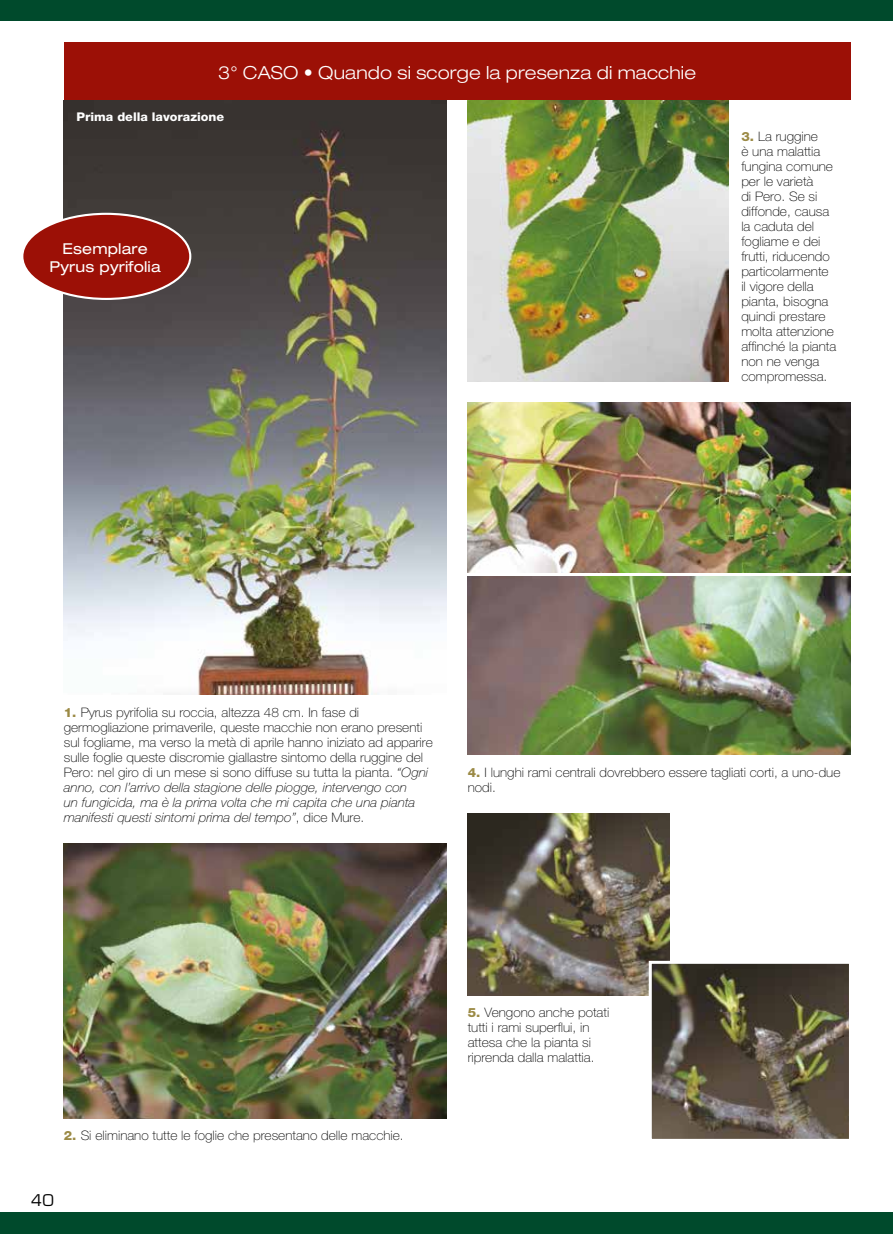
<style>
.page{position:relative;width:893px;height:1234px;background:#fff}
.page>*{position:absolute;margin:0;border:0;box-sizing:border-box;transform-origin:0 0}
.t1{font:300 expanded 18px "Helvetica Neue LT Std";letter-spacing:.01em;color:#fff}
.t2{font:15.75px "Eurostile LT Std";color:#000}
.t3{font:expanded 15px/18px "Helvetica Neue LT Std";letter-spacing:.01em;color:#fff;text-align:center}
.t4{font:100 13.05px/15px "Helvetica Neue LT Std";color:#000;scale:1.05 1}
.t5{font:800 12px "Helvetica Neue LT Std";color:#fff;scale:1.05 1}
.s1{font-weight:800;font-size:12.75px;color:#9b8a45}
.s2{font-style:italic}
</style>
<div class="page">
<div style="left:0;top:1212px;width:893px;height:21px;background:#004a2c"></div>
<div style="left:0;top:0;width:893px;height:21px;background:#004a2c"></div>
<img style="left:468px;top:402px;width:382px;height:170px">
<img style="left:468px;top:576px;width:382px;height:178px">
<img style="left:64px;top:100px;width:382px;height:594px">
<img style="left:468px;top:100px;width:261px;height:281px">
<img style="left:64px;top:843px;width:382px;height:274px">
<img style="left:468px;top:813px;width:202px;height:181px">
<img style="left:653px;top:964px;width:195px;height:173px">
<div style="left:649px;top:960px;width:203px;height:181px;border:3px solid #fff"></div>
<div style="left:64px;top:43px;width:786px;height:57px;background:#9c1006"></div>
<div style="left:22px;top:214px;width:168px;height:85px;background:#9c1006;border-radius:50%"></div>
<div style="left:21px;top:213px;width:170px;height:87px;border:2px solid #fff;border-radius:50%"></div>
<h1 class="t1" style="left:218px;top:62px;width:479px">3° CASO • Quando si scorge la presenza di macchie</h1>
<p class="t5" style="left:77px;top:110px;width:142px">Prima della lavorazione</p>
<p class="t3" style="left:50px;top:239px;width:113px">Esemplare<br>Pyrus pyrifolia</p>
<p class="t4" style="left:741px;top:129px;width:92px"><span class="s1">3.</span> La ruggine<br>è una malattia fungina comune per le varietà<br>di Pero. Se si diffonde, causa la caduta del fogliame e dei frutti, riducendo particolarmente il vigore della pianta, bisogna quindi prestare molta attenzione affinché la pianta non ne venga compromessa.</p>
<p class="t4" style="left:64px;top:704px;width:353px"><span class="s1">1.</span> Pyrus pyrifolia su roccia, altezza 48 cm. In fase di germogliazione primaverile, queste macchie non erano presenti sul fogliame, ma verso la metà di aprile hanno iniziato ad apparire sulle foglie queste discromie giallastre sintomo della ruggine del Pero: nel giro di un mese si sono diffuse su tutta la pianta. <span class="s2">“Ogni anno, con l’arrivo della stagione delle piogge, intervengo con<br>un fungicida, ma è la prima volta che mi capita che una pianta manifesti questi sintomi prima del tempo”</span>, dice Mure.</p>
<p class="t4" style="left:468px;top:764px;width:356px"><span class="s1">4.</span> I lunghi rami centrali dovrebbero essere tagliati corti, a uno-due nodi.</p>
<p class="t4" style="left:64px;top:1127px;width:325px"><span class="s1">2.</span> Si eliminano tutte le foglie che presentano delle macchie.</p>
<p class="t2" style="left:31px;top:1190px;width:24px">40</p>
<p class="t4" style="left:468px;top:1004px;width:136px"><span class="s1">5.</span> Vengono anche potati tutti i rami superflui, in attesa che la pianta si riprenda dalla malattia.</p>
</div>
